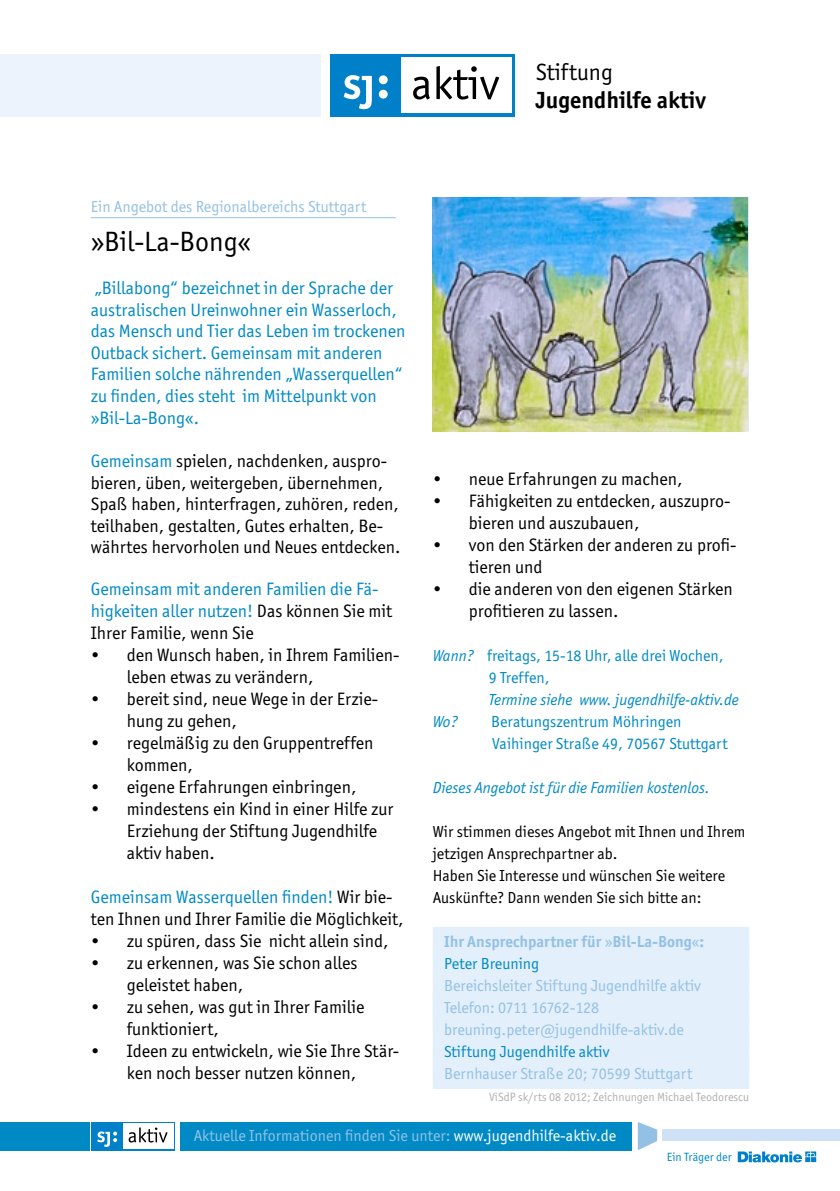
<style>
.page{position:relative;width:840px;height:1191px;background:#fff}
.page>*{position:absolute;margin:0;border:0;box-sizing:border-box;transform-origin:0 0}
.t1{font:28px "Officina Sans ITC Std";color:#000}
.t2{font:700 23.6px "Officina Sans ITC Std";color:#000}
.t3{font:23.6px "Officina Sans ITC Std";color:#000}
.t4{font:18px/22px "Officina Sans ITC Std";color:#000}
.t5{font:18px/21.6px "Officina Sans ITC Std";color:#008ac5}
.t6{font:16px/22px "Officina Sans ITC Std";color:#93c1e5}
.t7{font:16px/22px "Officina Sans ITC Std";color:#000}
.t8{font:16px/22px "Officina Sans ITC Std";color:#008ac5}
.t9{font:italic 16px "Officina Sans ITC Std";color:#008ac5}
.t10{font:700 16px/22px "Officina Sans ITC Std";color:#93c1e5}
.t11{font:12px "Officina Sans ITC Std";color:#afb0b0}
.t12{font:12px "Officina Sans ITC Std";color:#008ac5}
.s1{color:#008ac5}
.s2{color:#000}
.s3{font-style:italic}
.s4{font-weight:400}
.s5{font-weight:400;color:#008ac5}
.s6{color:#fff}
</style>
<div class="page">
<div style="left:0;top:54px;width:320px;height:62px;background:#edf3fc"></div>
<div style="left:330px;top:54px;width:185px;height:62px;background:#0080c8"></div>
<div style="left:400px;top:58px;width:111px;height:55px;background:#fff"></div>
<div style="left:378px;top:90px;width:9px;height:9px;background:#fff;border-radius:50%"></div>
<div style="left:378px;top:75px;width:9px;height:9px;background:#fff;border-radius:50%"></div>
<svg style="left:343px;top:75px;width:28px;height:34px"></svg>
<svg style="left:413px;top:77px;width:16px;height:22px"></svg>
<svg style="left:436px;top:66px;width:63px;height:33px"></svg>
<div style="left:91px;top:1121px;width:84px;height:29px;background:#0080c8"></div>
<div style="left:123px;top:1123px;width:50px;height:25px;background:#fff"></div>
<svg style="left:97px;top:1131px;width:20px;height:15px"></svg>
<svg style="left:128px;top:1127px;width:39px;height:15px"></svg>
<div style="left:0;top:1121px;width:89px;height:29px;background:#008ac5"></div>
<div style="left:180px;top:1121px;width:451px;height:29px;background:#008ac5"></div>
<div style="left:662px;top:1129px;width:177px;height:12px;background:#cee1f6"></div>
<svg style="left:637px;top:1122px;width:20px;height:28px"></svg>
<svg style="left:737px;top:1151px;width:78px;height:11px"></svg>
<hr style="left:91px;top:217px;width:304px;height:1px;background:#93c1e5">
<div style="left:432px;top:927px;width:316px;height:30px;background:#e3effb"></div>
<div style="left:432px;top:949px;width:316px;height:30px;background:#e3effb"></div>
<div style="left:432px;top:971px;width:316px;height:30px;background:#e3effb"></div>
<div style="left:432px;top:993px;width:316px;height:30px;background:#e3effb"></div>
<div style="left:432px;top:1015px;width:316px;height:30px;background:#e3effb"></div>
<div style="left:432px;top:1037px;width:316px;height:30px;background:#e3effb"></div>
<div style="left:432px;top:1059px;width:316px;height:30px;background:#e3effb"></div>
<img style="left:432px;top:198px;width:315px;height:233px">
<h2 class="t3" style="left:535px;top:58px;width:78px">Stiftung</h2>
<h2 class="t2" style="left:535px;top:85px;width:171px">Jugendhilfe aktiv</h2>
<p class="t6" style="left:91px;top:195px;width:277px">Ein Angebot des Regionalbereichs Stuttgart</p>
<h1 class="t1" style="left:91px;top:225px;width:162px">»Bil-La-Bong«</h1>
<p class="t5" style="left:91px;top:277px;width:316px">„Billabong“ bezeichnet in der Sprache der australischen Ureinwohner ein Wasserloch, das Mensch und Tier das Leben im trockenen Outback sichert. Gemeinsam mit anderen Familien solche nährenden „Wasserquellen“ zu finden, dies steht im Mittelpunkt von »Bil-La-Bong«.</p>
<p class="t4" style="left:91px;top:450px;width:311px"><span class="s1">Gemeinsam</span> spielen, nachdenken, auspro&shy;bieren, üben, weitergeben, übernehmen, Spaß haben, hinterfragen, zuhören, reden, teilhaben, gestalten, Gutes erhalten, Be&shy;währtes hervorholen und Neues entdecken.</p>
<p class="t5" style="left:91px;top:577px;width:303px">Gemeinsam mit anderen Familien die Fä&shy;higkeiten aller nutzen! <span class="s2">Das können Sie mit<br>Ihrer Familie, wenn Sie</span></p>
<p class="t4" style="left:127px;top:643px;width:274px;text-indent:-36px">• den Wunsch haben, in Ihrem Familien&shy;leben etwas zu verändern,</p>
<p class="t4" style="left:127px;top:687px;width:253px;text-indent:-36px">• bereit sind, neue Wege in der Erzie&shy;hung zu gehen,</p>
<p class="t4" style="left:127px;top:731px;width:248px;text-indent:-36px">• regelmäßig zu den Gruppentreffen kommen,</p>
<p class="t4" style="left:91px;top:775px;width:267px">• eigene Erfahrungen einbringen,</p>
<p class="t4" style="left:127px;top:797px;width:268px;text-indent:-36px">• mindestens ein Kind in einer Hilfe zur<br>Erziehung der Stiftung Jugendhilfe aktiv haben.</p>
<p class="t4" style="left:91px;top:885px;width:314px"><span class="s1">Gemeinsam Wasserquellen finden!</span> Wir bie&shy;ten Ihnen und Ihrer Familie die Möglichkeit,</p>
<p class="t4" style="left:91px;top:929px;width:299px">• zu spüren, dass Sie nicht allein sind,</p>
<p class="t4" style="left:127px;top:951px;width:232px;text-indent:-36px">• zu erkennen, was Sie schon alles geleistet haben,</p>
<p class="t4" style="left:127px;top:995px;width:239px;text-indent:-36px">• zu sehen, was gut in Ihrer Familie funktioniert,</p>
<p class="t4" style="left:91px;top:1039px;width:310px;text-align:center">• Ideen zu entwickeln, wie Sie Ihre Stär&shy;ken noch besser nutzen können,</p>
<p class="t4" style="left:432px;top:467px;width:251px">• neue Erfahrungen zu machen,</p>
<p class="t4" style="left:468px;top:489px;width:263px;text-indent:-36px">• Fähigkeiten zu entdecken, auszupro&shy;bieren und auszubauen,</p>
<p class="t4" style="left:468px;top:533px;width:269px;text-indent:-36px">• von den Stärken der anderen zu profi&shy;tieren und</p>
<p class="t4" style="left:468px;top:577px;width:265px;text-indent:-36px">• die anderen von den eigenen Stärken profitieren zu lassen.</p>
<p class="t8" style="left:488px;top:644px;width:236px;text-indent:-56px"><span class="s3">Wann?</span> freitags, 15-18 Uhr, alle drei Wochen,<br>9 Treffen,</p>
<p class="t9" style="left:488px;top:690px;width:251px">Termine siehe www. jugendhilfe-aktiv.de</p>
<p class="t9" style="left:432px;top:712px;width:27px">Wo?</p>
<p class="t8" style="left:491px;top:710px;width:238px">Beratungszentrum Möhringen<br>Vaihinger Straße 49, 70567 Stuttgart</p>
<p class="t9" style="left:432px;top:778px;width:278px">Dieses Angebot ist für die Familien kostenlos.</p>
<p class="t7" style="left:432px;top:820px;width:314px">Wir stimmen dieses Angebot mit Ihnen und Ihrem jetzigen Ansprechpartner ab.<br>Haben Sie Interesse und wünschen Sie weitere Auskünfte? Dann wenden Sie sich bitte an:</p>
<p class="t10" style="left:444px;top:930px;width:261px">Ihr Ansprechpartner für <span class="s4">»</span>Bil-La-Bong<span class="s4">«</span>:<br><span class="s5">Peter Breuning</span></p>
<p class="t6" style="left:444px;top:974px;width:258px">Bereichsleiter Stiftung Jugendhilfe aktiv<br>Telefon: 0711 16762-128 breuning.peter@jugendhilfe-aktiv.de</p>
<p class="t8" style="left:444px;top:1040px;width:167px">Stiftung Jugendhilfe aktiv</p>
<p class="t6" style="left:444px;top:1062px;width:249px">Bernhauser Straße 20; 70599 Stuttgart</p>
<p class="t11" style="left:488px;top:1089px;width:261px">ViSdP sk/rts 08 2012; Zeichnungen Michael Teodorescu</p>
<p class="t6" style="left:193px;top:1124px;width:424px">Aktuelle Informationen finden Sie unter: <span class="s6">www.jugendhilfe-aktiv.de</span></p>
<p class="t12" style="left:666px;top:1150px;width:66px">Ein Träger der</p>
</div>
